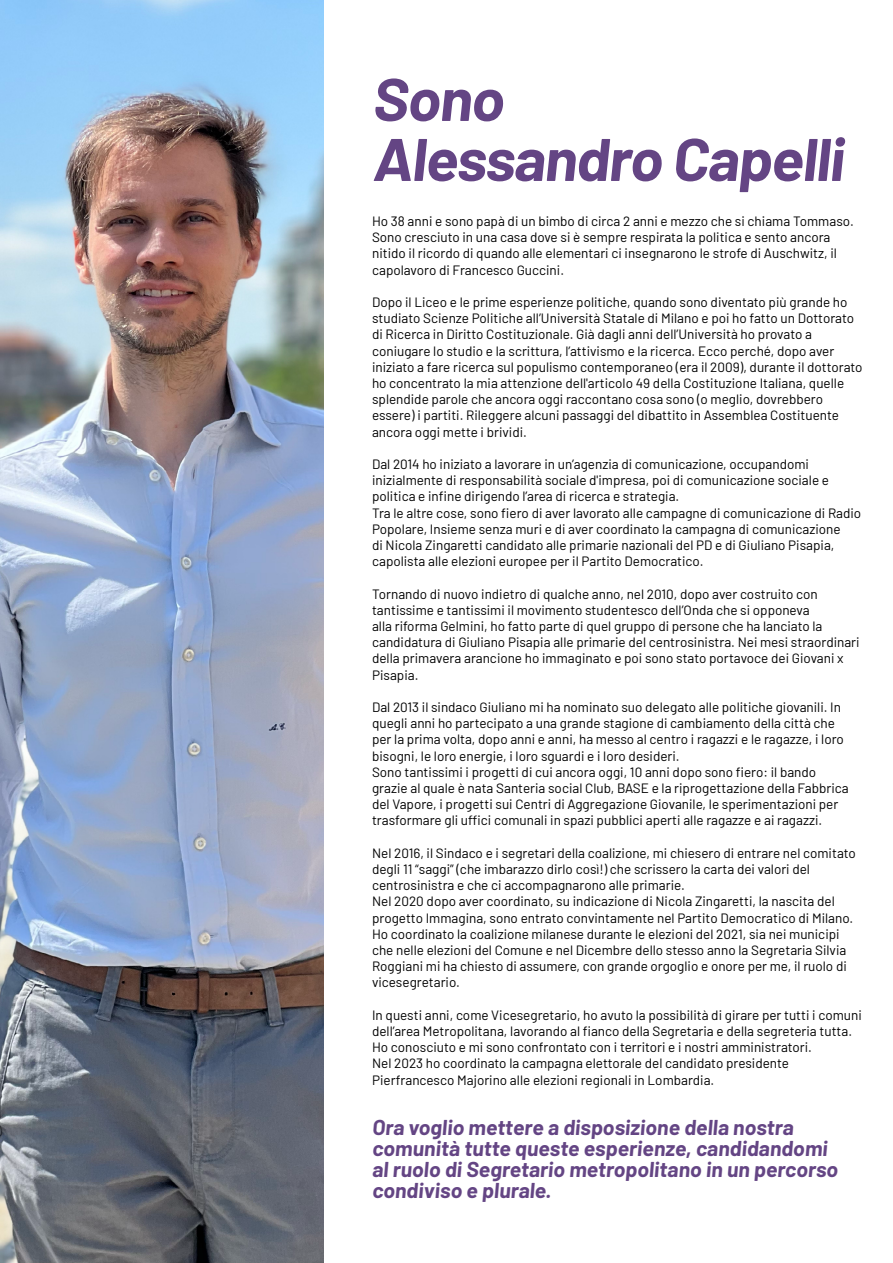
<style>
.page{position:relative;width:893px;height:1263px;background:#fff}
.page>*{position:absolute;margin:0;border:0;box-sizing:border-box;transform-origin:0 0}
.t1{font:700 60px/60px "Barlow";color:#644584}
.t2{font:700 21px/21px "Barlow";color:#644584}
.t3{font:13.5px/16.2px "Barlow";color:#000}
</style>
<div class="page">
<img style="left:0;top:0;width:323px;height:1263px">
<h1 class="t1" style="left:372px;top:65px;width:482px">Sono<br>Alessandro Capelli</h1>
<p class="t3" style="left:372px;top:212px;width:483px">Ho 38 anni e sono papà di un bimbo di circa 2 anni e mezzo che si chiama Tommaso.<br>Sono cresciuto in una casa dove si è sempre respirata la politica e sento ancora nitido il ricordo di quando alle elementari ci insegnarono le strofe di Auschwitz, il capolavoro di Francesco Guccini.</p>
<p class="t3" style="left:372px;top:293px;width:492px">Dopo il Liceo e le prime esperienze politiche, quando sono diventato più grande ho studiato Scienze Politiche all’Università Statale di Milano e poi ho fatto un Dottorato di Ricerca in Diritto Costituzionale. Già dagli anni dell’Università ho provato a coniugare lo studio e la scrittura, l’attivismo e la ricerca. Ecco perché, dopo aver iniziato a fare ricerca sul populismo contemporaneo (era il 2009), durante il dottorato ho concentrato la mia attenzione dell'articolo 49 della Costituzione Italiana, quelle splendide parole che ancora oggi raccontano cosa sono (o meglio, dovrebbero essere) i partiti. Rileggere alcuni passaggi del dibattito in Assemblea Costituente ancora oggi mette i brividi.</p>
<p class="t3" style="left:372px;top:455px;width:491px">Dal 2014 ho iniziato a lavorare in un’agenzia di comunicazione, occupandomi inizialmente di responsabilità sociale d'impresa, poi di comunicazione sociale e politica e infine dirigendo l’area di ricerca e strategia.<br>Tra le altre cose, sono fiero di aver lavorato alle campagne di comunicazione di Radio Popolare, Insieme senza muri e di aver coordinato la campagna di comunicazione<br>di Nicola Zingaretti candidato alle primarie nazionali del PD e di Giuliano Pisapia, capolista alle elezioni europee per il Partito Democratico.</p>
<p class="t3" style="left:372px;top:585px;width:489px">Tornando di nuovo indietro di qualche anno, nel 2010, dopo aver costruito con tantissime e tantissimi il movimento studentesco dell’Onda che si opponeva<br>alla riforma Gelmini, ho fatto parte di quel gruppo di persone che ha lanciato la candidatura di Giuliano Pisapia alle primarie del centrosinistra. Nei mesi straordinari della primavera arancione ho immaginato e poi sono stato portavoce dei Giovani x Pisapia.</p>
<p class="t3" style="left:372px;top:698px;width:478px">Dal 2013 il sindaco Giuliano mi ha nominato suo delegato alle politiche giovanili. In quegli anni ho partecipato a una grande stagione di cambiamento della città che per la prima volta, dopo anni e anni, ha messo al centro i ragazzi e le ragazze, i loro bisogni, le loro energie, i loro sguardi e i loro desideri.<br>Sono tantissimi i progetti di cui ancora oggi, 10 anni dopo sono fiero: il bando grazie al quale è nata Santeria social Club, BASE e la riprogettazione della Fabbrica del Vapore, i progetti sui Centri di Aggregazione Giovanile, le sperimentazioni per trasformare gli uffici comunali in spazi pubblici aperti alle ragazze e ai ragazzi.</p>
<p class="t3" style="left:372px;top:844px;width:485px">Nel 2016, il Sindaco e i segretari della coalizione, mi chiesero di entrare nel comitato degli 11 “saggi” (che imbarazzo dirlo così!) che scrissero la carta dei valori del centrosinistra e che ci accompagnarono alle primarie.<br>Nel 2020 dopo aver coordinato, su indicazione di Nicola Zingaretti, la nascita del progetto Immagina, sono entrato convintamente nel Partito Democratico di Milano.<br>Ho coordinato la coalizione milanese durante le elezioni del 2021, sia nei municipi che nelle elezioni del Comune e nel Dicembre dello stesso anno la Segretaria Silvia Roggiani mi ha chiesto di assumere, con grande orgoglio e onore per me, il ruolo di vicesegretario.</p>
<p class="t3" style="left:372px;top:1006px;width:491px">In questi anni, come Vicesegretario, ho avuto la possibilità di girare per tutti i comuni dell’area Metropolitana, lavorando al fianco della Segretaria e della segreteria tutta.<br>Ho conosciuto e mi sono confrontato con i territori e i nostri amministratori.<br>Nel 2023 ho coordinato la campagna elettorale del candidato presidente Pierfrancesco Majorino alle elezioni regionali in Lombardia.</p>
<h2 class="t2" style="left:372px;top:1115px;width:470px">Ora voglio mettere a disposizione della nostra comunità tutte queste esperienze, candidandomi al ruolo di Segretario metropolitano in un percorso condiviso e plurale.</h2>
</div>
